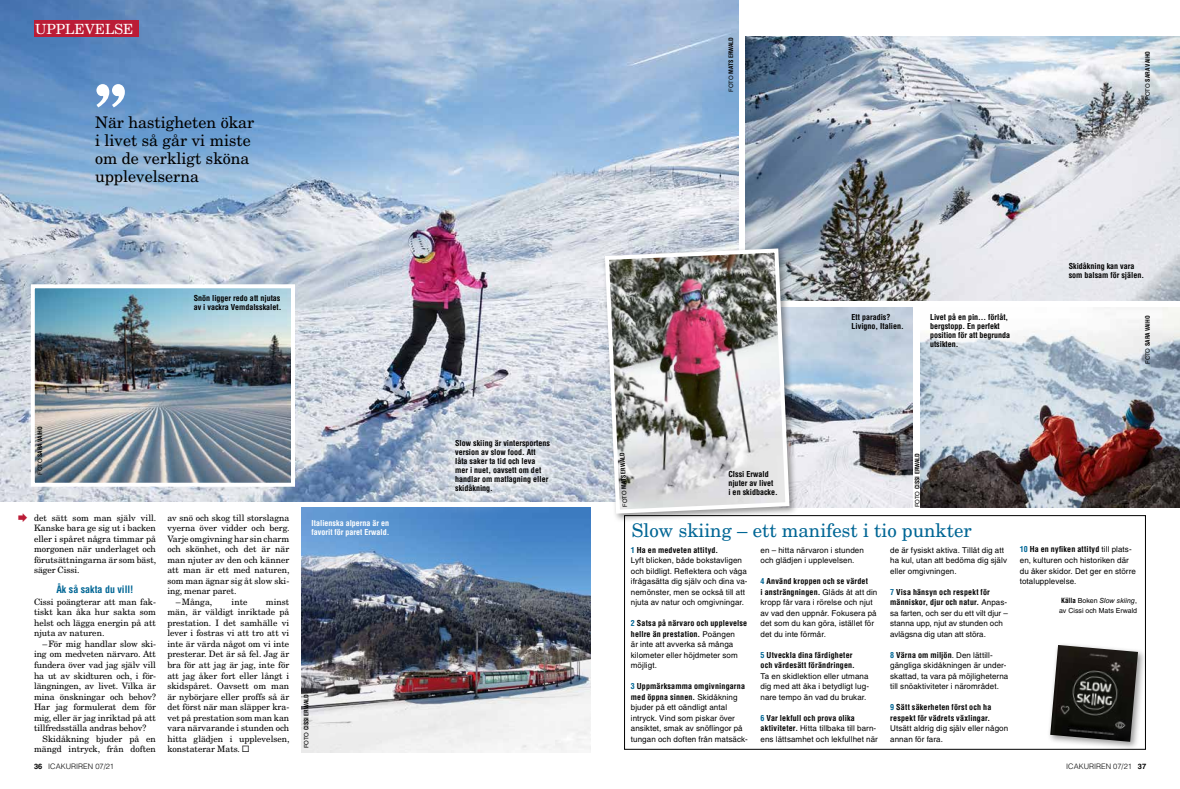
<style>
.page{position:relative;width:1180px;height:789px;background:#fff}
.page>*{position:absolute;margin:0;border:0;box-sizing:border-box;transform-origin:0 0}
.t1{font:700 65px "New Century Schlbk LT Std";color:#fff}
.t2{font:18.7px "New Century Schlbk LT Std";color:#006695}
.t3{font:16px/18px "New Century Schlbk LT Std";color:#000}
.t4{font:14px "New Century Schlbk LT Std";color:#fff}
.t5{font:700 condensed 10px "Helvetica LT Std";color:#006695}
.t6{font:8.8px/10.5px "New Century Schlbk LT Std";color:#000;text-align:justify}
.t7{font:8px/10.5px "Helvetica LT Std";letter-spacing:.01em;color:#000}
.t8{font:700 condensed 8px/9px "Helvetica LT Std";color:#000}
.t9{font:700 condensed 8px/10.5px "Helvetica LT Std";letter-spacing:.025em;color:#000}
.t10{font:700 condensed 8px/10.5px "Helvetica LT Std";letter-spacing:.02em;color:#000}
.t11{font:700 condensed 8px/9px "Helvetica LT Std";color:#fff}
.t12{font:300 7.5px "Helvetica LT Std";color:#000}
.t13{font:7px/10.5px "Helvetica LT Std";color:#000}
.t14{font:700 condensed 6px "Helvetica LT Std";color:#000}
.s1{font-weight:400;font-stretch:normal}
.s2{font-weight:700;font-stretch:condensed;color:#006695}
.s3{font-weight:700;font-stretch:condensed}
.s4{color:#006695}
.s5{font-style:italic}
.s6{font-weight:700}
</style>
<div class="page">
<img style="left:798px;top:307px;width:114px;height:200px">
<img style="left:0;top:0;width:738px;height:501px">
<img style="left:745px;top:37px;width:434px;height:264px">
<img style="left:301px;top:507px;width:289px;height:244px">
<img style="left:920px;top:307px;width:259px;height:200px">
<div style="left:909px;top:293px;width:120px;height:75px;background:#fff;opacity:.75"></div>
<div style="left:601px;top:245px;width:197px;height:277px;background:#000;opacity:.4"></div>
<img style="left:602px;top:246px;width:189px;height:269px">
<img style="left:36px;top:289px;width:254px;height:192px">
<div style="left:31px;top:284px;width:264px;height:202px;border:4px solid #fff"></div>
<div style="left:624px;top:515px;width:521px;height:234px;border:1px solid #000"></div>
<div style="left:1047px;top:641px;width:99px;height:108px;background:#000;opacity:.4"></div>
<img style="left:1050px;top:644px;width:87px;height:97px">
<div style="left:429px;top:414px;width:145px;height:103px;background:#fff;opacity:.75"></div>
<div style="left:34px;top:20px;width:105px;height:17px;background:#bb1c36"></div>
<h3 class="t4" style="left:35px;top:21px;width:100px">UPPLEVELSE</h3>
<h1 class="t1" style="left:95px;top:68px;width:33px">”</h1>
<h3 class="t3" style="left:95px;top:113px;width:161px">När hastigheten ökar i livet så går vi miste om de verkligt sköna upplevelserna</h3>
<p class="t8" style="left:194px;top:293px;width:89px">Snön ligger redo att njutas av i vackra Vemdalsskalet.</p>
<p class="t14" style="left:36px;top:474px;width:50px;rotate:-90deg"><span class="s1">FOTO</span> SARA VAIHO</p>
<p class="t6" style="left:34px;top:512px;width:124px">det sätt som man själv vill.<br>Kanske bara ge sig ut i backen eller i spåret några timmar på morgonen när underlaget och förutsättningarna är som bäst, säger Cissi.</p>
<p class="t5" style="left:56px;top:583px;width:79px">Åk så sakta du vill!</p>
<p class="t6" style="left:34px;top:596px;width:123px">Cissi poängterar att man fak&shy;tiskt kan åka hur sakta som helst och lägga energin på att njuta av naturen.</p>
<p class="t6" style="left:34px;top:638px;width:123px;text-indent:9px">–För mig handlar slow ski&shy;ing om medveten närvaro. Att fundera över vad jag själv vill ha ut av skidturen och, i för&shy;längningen, av livet. Vilka är mina önskningar och behov?<br>Har jag formulerat dem för mig, eller är jag inriktad på att tillfredsställa andras behov?</p>
<p class="t6" style="left:34px;top:732px;width:123px;text-align:right">Skidåkning bjuder på en mängd intryck, från doften</p>
<p class="t6" style="left:167px;top:512px;width:123px">av snö och skog till storslagna</p>
<p class="t6" style="left:167px;top:522px;width:124px">vyerna över vidder och berg.</p>
<p class="t6" style="left:167px;top:533px;width:123px">Varje omgivning har sin charm</p>
<p class="t6" style="left:167px;top:543px;width:123px">och skönhet, och det är när</p>
<p class="t6" style="left:167px;top:554px;width:123px">man njuter av den och känner</p>
<p class="t6" style="left:167px;top:564px;width:124px">att man är ett med naturen,</p>
<p class="t6" style="left:167px;top:575px;width:123px">som man ägnar sig åt slow ski-</p>
<p class="t6" style="left:167px;top:585px;width:71px">ing, menar paret.</p>
<p class="t6" style="left:176px;top:596px;width:38px">–Många,</p>
<p class="t6" style="left:231px;top:596px;width:17px">inte</p>
<p class="t6" style="left:167px;top:596px;width:124px;text-indent:99px">minst män, är väldigt inriktade på prestation. I det samhälle vi lever i fostras vi att tro att vi inte är värda något om vi inte presterar. Det är så fel. Jag är bra för att jag är jag, inte för att jag åker fort eller långt i skidspåret. Oavsett om man är nybörjare eller proffs så är det först när man släpper kra&shy;vet på prestation som man kan vara närvarande i stunden och hitta glädjen i upplevelsen, konstaterar Mats. ◻</p>
<p class="t11" style="left:311px;top:518px;width:79px">Italienska alperna är en favorit för paret Erwald.</p>
<p class="t14" style="left:302px;top:747px;width:56px;rotate:-90deg"><span class="s1">FOTO</span> CISSI ERWALD</p>
<p class="t8" style="left:455px;top:438px;width:96px">Slow skiing är vintersportens version av slow food. Att låta saker ta tid och leva mer i nuet, oavsett om det handlar om matlagning eller skidåkning.</p>
<p class="t14" style="left:727px;top:92px;width:56px;rotate:-90deg"><span class="s1">FOTO</span> MATS ERWALD</p>
<p class="t14" style="left:1143px;top:100px;width:50px;rotate:-90deg"><span class="s1">FOTO</span> SARA VAIHO</p>
<p class="t8" style="left:851px;top:313px;width:54px">Ett paradis?<br>Livigno, Italien.</p>
<p class="t8" style="left:929px;top:313px;width:82px">Livet på en pin... förlåt, bergstopp. En perfekt position för att begrunda utsikten.</p>
<p class="t8" style="left:1068px;top:261px;width:77px">Skidåkning kan vara som balsam för själen.</p>
<p class="t14" style="left:1143px;top:364px;width:50px;rotate:-90deg"><span class="s1">FOTO</span> SARA VAIHO</p>
<p class="t14" style="left:621px;top:507px;width:56px;rotate:-93deg"><span class="s1">FOTO</span> MATS ERWALD</p>
<p class="t14" style="left:913px;top:507px;width:56px;rotate:-90deg"><span class="s1">FOTO</span> CISSI ERWALD</p>
<p class="t8" style="left:728px;top:469px;width:51px">CIssi Erwald njuter av livet<br>i en skidbacke.</p>
<h2 class="t2" style="left:631px;top:519px;width:341px">Slow skiing – ett manifest i tio punkter</h2>
<p class="t7" style="left:630px;top:544px;width:118px"><span class="s2">1</span> <span class="s3">Ha en medveten attityd.<br></span>Lyft blicken, både bokstavligen och bildligt. Reflektera och våga ifrågasätta dig själv och dina va&shy;nemönster, men se också till att njuta av natur och omgivningar.</p>
<p class="t7" style="left:630px;top:617px;width:118px"><span class="s2">2</span> <span class="s3">Satsa på närvaro och upplevelse hellre än prestation.</span> Poängen<br>är inte att avverka så många kilometer eller höjdmeter som möjligt.</p>
<p class="t7" style="left:630px;top:680px;width:118px"><span class="s2">3</span> <span class="s3">Uppmärksamma omgivningarna med öppna sinnen.</span> Skidåkning bjuder på ett oändligt antal intryck. Vind som piskar över ansiktet, smak av snöflingor på tungan och doften från matsäck-</p>
<p class="t7" style="left:760px;top:544px;width:105px">en – hitta närvaron i stunden och glädjen i upplevelsen.</p>
<p class="t7" style="left:760px;top:575px;width:118px"><span class="s2">4</span> <span class="s3">Använd kroppen och se värdet<br>i ansträngningen.</span> Gläds åt att din kropp får vara i rörelse och njut av vad den uppnår. Fokusera på det som du kan göra, istället för det du inte förmår.</p>
<p class="t10" style="left:760px;top:649px;width:96px"><span class="s4">5</span> Utveckla dina färdigheter och värdesätt förändringen.</p>
<p class="t7" style="left:760px;top:670px;width:110px;text-align:justify">Ta en skidlektion eller utmana dig med att åka i betydligt lug&shy;nare tempo än vad du brukar.</p>
<p class="t7" style="left:760px;top:712px;width:119px"><span class="s2">6</span> <span class="s3">Var lekfull och prova olika aktiviteter.</span> Hitta tillbaka till barn&shy;ens lättsamhet och lekfullhet när</p>
<p class="t7" style="left:890px;top:544px;width:118px">de är fysiskt aktiva. Tillåt dig att ha kul, utan att bedöma dig själv eller omgivningen.</p>
<p class="t7" style="left:890px;top:586px;width:119px"><span class="s2">7</span> <span class="s3">Visa hänsyn och respekt för människor, djur och natur.</span> Anpas&shy;sa farten, och ser du ett vilt djur – stanna upp, njut av stunden och avlägsna dig utan att störa.</p>
<p class="t7" style="left:890px;top:649px;width:120px"><span class="s2">8</span> <span class="s3">Värna om miljön</span>. Den lättill&shy;gängliga skidåkningen är under&shy;skattad, ta vara på möjligheterna till snöaktiviteter i närområdet.</p>
<p class="t9" style="left:890px;top:701px;width:103px"><span class="s4">9</span> Sätt säkerheten först och ha respekt för vädrets växlingar.</p>
<p class="t7" style="left:890px;top:722px;width:120px">Utsätt aldrig dig själv eller någon annan för fara.</p>
<p class="t7" style="left:1019px;top:544px;width:117px"><span class="s2">10</span> <span class="s3">Ha en nyfiken attityd</span> till plats&shy;en, kulturen och historiken där du åker skidor. Det ger en större totalupplevelse.</p>
<p class="t13" style="left:1058px;top:594px;width:79px"><span class="s3">Källa</span> Boken <span class="s5">Slow skiing</span>, av Cissi och Mats Erwald</p>
<p class="t12" style="left:34px;top:761px;width:82px"><span class="s6">36</span> ICAKURIREN 07/21</p>
<p class="t12" style="left:1065px;top:761px;width:82px">ICAKURIREN 07/21 <span class="s6">37</span></p>
</div>
